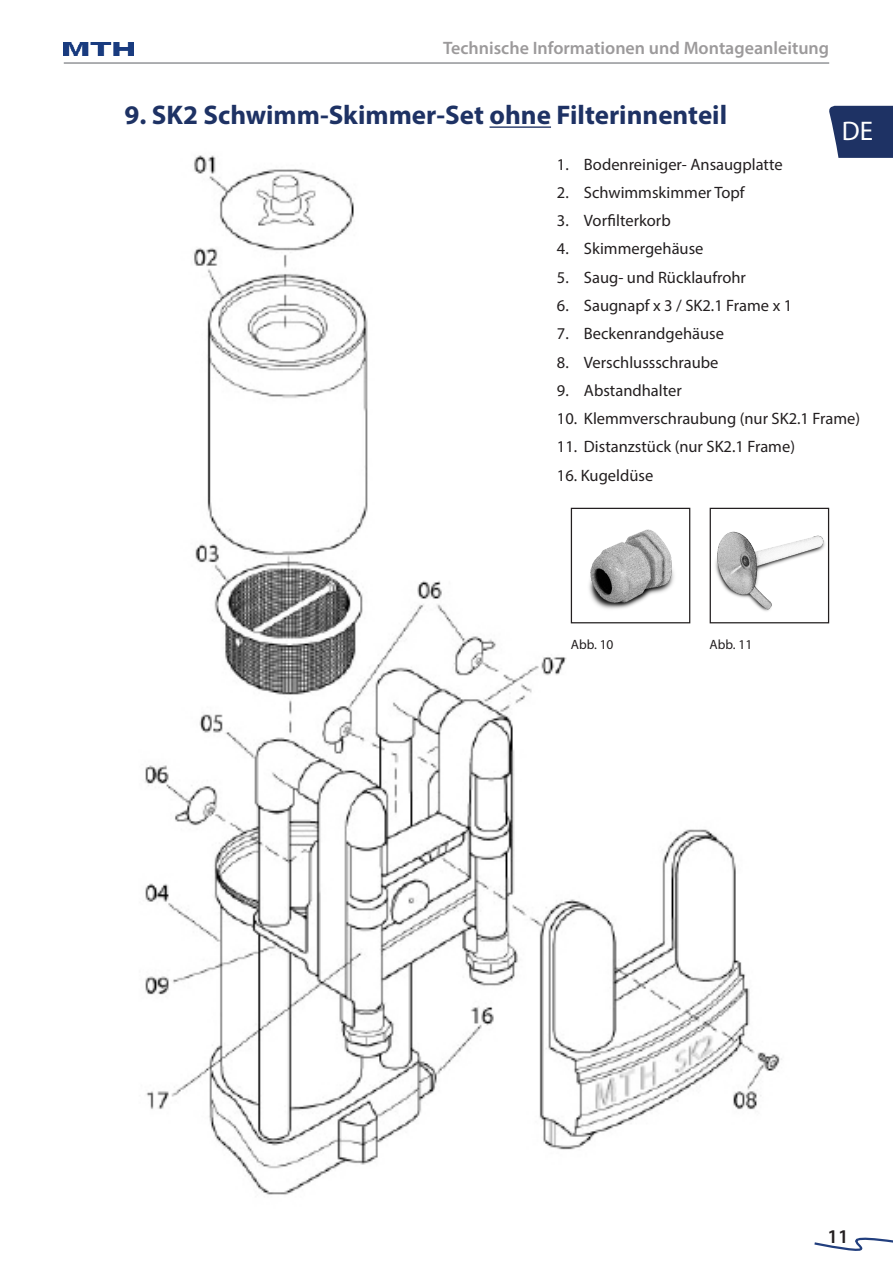
<style>
.page{position:relative;width:893px;height:1263px;background:#fff}
.page>*{position:absolute;margin:0;border:0;box-sizing:border-box;transform-origin:0 0}
.t1{font:700 27px "Myriad Pro";color:#1e3264}
.t2{font:27px "Myriad Pro";color:#fff}
.t3{font:600 19.5px "Myriad Pro";color:#231f20}
.t4{font:600 18px "Myriad Pro";color:#9c9a9b}
.t5{font:16.5px "Myriad Pro";color:#231f20}
.t6{font:13.5px "Myriad Pro";color:#231f20}
</style>
<div class="page">
<img style="left:64px;top:42px;width:70px;height:14px">
<svg style="left:829px;top:106px;width:64px;height:52px;background:#2e416f"></svg>
<hr style="left:64px;top:62px;width:765px;height:2px;background:#939598">
<svg style="left:814px;top:1237px;width:79px;height:14px"></svg>
<img style="left:145px;top:126px;width:683px;height:1069px">
<hr style="left:490px;top:126px;width:61px;height:2px;background:#1e3264">
<img style="left:573px;top:510px;width:115px;height:111px">
<div style="left:571px;top:508px;width:119px;height:115px;border:1px solid #231f20"></div>
<img style="left:712px;top:510px;width:115px;height:111px">
<div style="left:710px;top:508px;width:119px;height:115px;border:1px solid #231f20"></div>
<p class="t4" style="left:443px;top:36px;width:388px">Technische Informationen und Montageanleitung</p>
<p class="t1" style="left:124px;top:98px;width:604px">9. SK2 Schwimm-Skimmer-Set ohne Filterinnenteil</p>
<p class="t5" style="left:557px;top:154px;width:227px">1. Bodenreiniger- Ansaugplatte</p>
<p class="t5" style="left:557px;top:182px;width:189px">2. Schwimmskimmer Topf</p>
<p class="t5" style="left:557px;top:210px;width:115px">3. Vorfilterkorb</p>
<p class="t5" style="left:557px;top:239px;width:148px">4. Skimmergehäuse</p>
<p class="t5" style="left:557px;top:267px;width:191px">5. Saug- und Rücklaufrohr</p>
<p class="t5" style="left:557px;top:295px;width:237px">6. Saugnapf x 3 / SK2.1 Frame x 1</p>
<p class="t5" style="left:557px;top:324px;width:169px">7. Beckenrandgehäuse</p>
<p class="t5" style="left:557px;top:352px;width:163px">8. Verschlussschraube</p>
<p class="t5" style="left:557px;top:380px;width:126px">9. Abstandhalter</p>
<p class="t5" style="left:557px;top:408px;width:305px">10. Klemmverschraubung (nur SK2.1 Frame)</p>
<p class="t5" style="left:557px;top:437px;width:240px">11. Distanzstück (nur SK2.1 Frame)</p>
<p class="t5" style="left:557px;top:465px;width:98px">16. Kugeldüse</p>
<h1 class="t2" style="left:842px;top:115px;width:33px">DE</h1>
<p class="t6" style="left:571px;top:636px;width:44px">Abb. 10</p>
<p class="t6" style="left:710px;top:636px;width:44px">Abb. 11</p>
<p class="t3" style="left:828px;top:1224px;width:22px">11</p>
</div>
